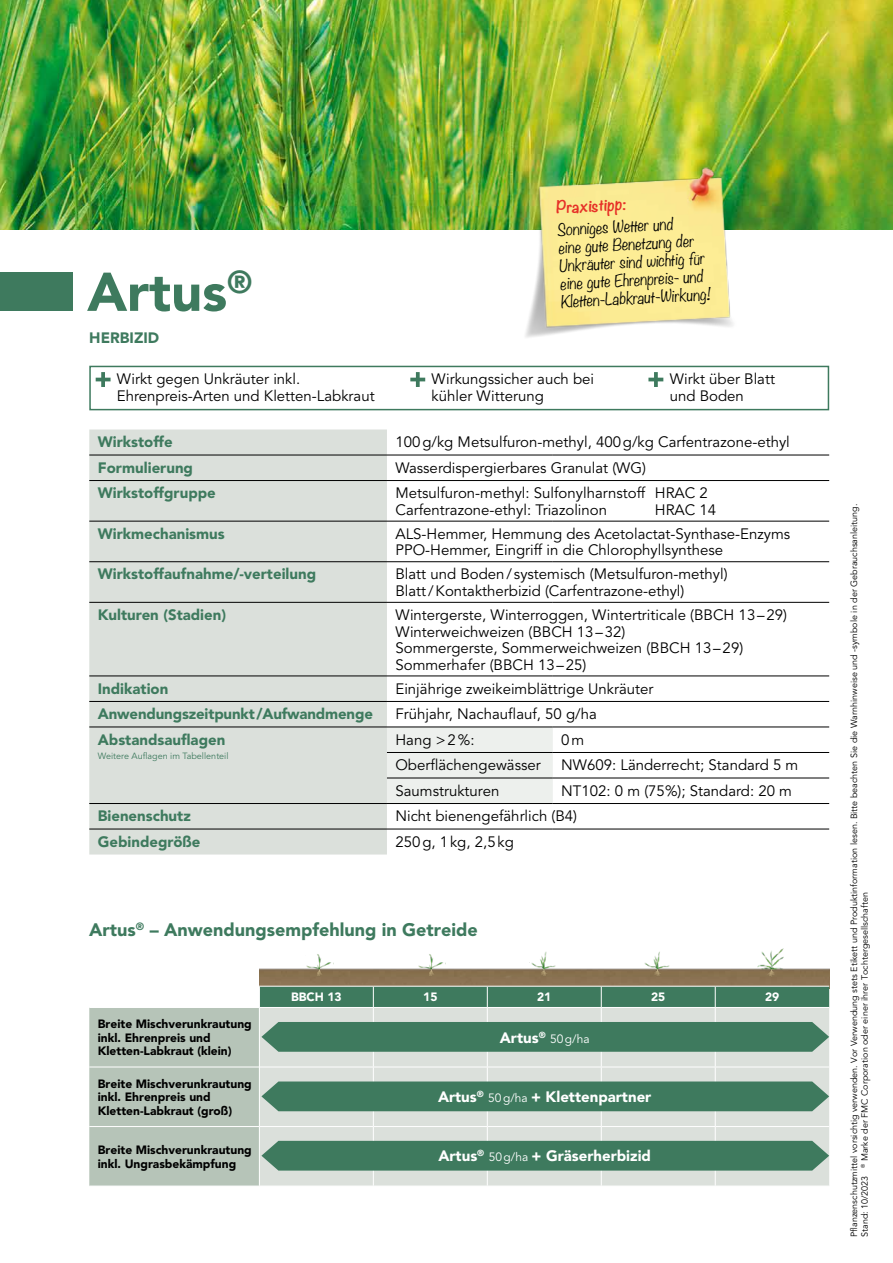
<style>
.page{position:relative;width:893px;height:1263px;background:#fff}
.page>*{position:absolute;margin:0;border:0;box-sizing:border-box;transform-origin:0 0}
.t1{font:900 54px "Avenir LT Pro";color:#3e7a5e}
.t2{font:900 18px "Avenir LT Pro";color:#3e7a5e}
.t3{font:15px/16.5px "Avenir LT Pro";color:#000}
.t4{font:900 15px "Avenir LT Pro";color:#3e7a5e}
.t5{font:300 15px/18px "Noteworthy";color:#000}
.t6{font:900 15px "Avenir LT Pro";color:#fff}
.t7{font:700 15px "Noteworthy";color:#e63027}
.t8{font:900 12px/13.5px "Avenir LT Pro";color:#000}
.t9{font:900 12px "Avenir LT Pro";color:#fff}
.t10{font:12px "Avenir LT Pro";color:#fff}
.t11{font:9px/10.5px "Avenir LT Pro";color:#000}
.t12{font:9px "Avenir LT Pro";color:#3e7a5e}
.s1{font-weight:900;font-size:15px}
.s2{font-weight:400;font-size:12px}
</style>
<div class="page">
<img style="left:0;top:0;width:893px;height:230px">
<div style="left:89px;top:429px;width:298px;height:425px;background:#dbe0db"></div>
<div style="left:387px;top:728px;width:166px;height:75px;background:#edf0ed"></div>
<hr style="left:89px;top:455px;width:298px;height:1px;background:#000">
<hr style="left:387px;top:455px;width:166px;height:1px;background:#000">
<hr style="left:553px;top:455px;width:276px;height:1px;background:#000">
<hr style="left:89px;top:480px;width:298px;height:1px;background:#000">
<hr style="left:387px;top:480px;width:166px;height:1px;background:#000">
<hr style="left:553px;top:480px;width:276px;height:1px;background:#000">
<hr style="left:89px;top:521px;width:298px;height:1px;background:#000">
<hr style="left:387px;top:521px;width:166px;height:1px;background:#000">
<hr style="left:553px;top:521px;width:276px;height:1px;background:#000">
<hr style="left:89px;top:561px;width:298px;height:1px;background:#000">
<hr style="left:387px;top:561px;width:166px;height:1px;background:#000">
<hr style="left:553px;top:561px;width:276px;height:1px;background:#000">
<hr style="left:89px;top:602px;width:298px;height:1px;background:#000">
<hr style="left:387px;top:602px;width:166px;height:1px;background:#000">
<hr style="left:553px;top:602px;width:276px;height:1px;background:#000">
<hr style="left:89px;top:675px;width:298px;height:1px;background:#000">
<hr style="left:387px;top:675px;width:166px;height:1px;background:#000">
<hr style="left:553px;top:675px;width:276px;height:1px;background:#000">
<hr style="left:89px;top:701px;width:298px;height:1px;background:#000">
<hr style="left:387px;top:701px;width:166px;height:1px;background:#000">
<hr style="left:553px;top:701px;width:276px;height:1px;background:#000">
<hr style="left:89px;top:727px;width:298px;height:1px;background:#000">
<hr style="left:387px;top:727px;width:166px;height:1px;background:#000">
<hr style="left:553px;top:727px;width:276px;height:1px;background:#000">
<hr style="left:387px;top:752px;width:166px;height:1px;background:#000">
<hr style="left:553px;top:752px;width:276px;height:1px;background:#000">
<hr style="left:387px;top:778px;width:166px;height:1px;background:#000">
<hr style="left:553px;top:778px;width:276px;height:1px;background:#000">
<hr style="left:89px;top:803px;width:298px;height:1px;background:#000">
<hr style="left:387px;top:803px;width:166px;height:1px;background:#000">
<hr style="left:553px;top:803px;width:276px;height:1px;background:#000">
<hr style="left:89px;top:829px;width:298px;height:1px;background:#000">
<hr style="left:387px;top:829px;width:166px;height:1px;background:#000">
<hr style="left:553px;top:829px;width:276px;height:1px;background:#000">
<img style="left:260px;top:968px;width:569px;height:18px">
<img style="left:306px;top:954px;width:27px;height:32px">
<img style="left:530px;top:952px;width:26px;height:34px">
<img style="left:418px;top:954px;width:27px;height:32px">
<img style="left:757px;top:948px;width:26px;height:38px">
<img style="left:643px;top:951px;width:27px;height:35px">
<svg style="left:89px;top:986px;width:740px;height:200px;background:#95b2a3"></svg>
<div style="left:0;top:272px;width:72px;height:38px;background:#3e7a5e"></div>
<img style="left:514px;top:166px;width:226px;height:172px">
<div style="left:89px;top:366px;width:740px;height:44px;background:#fff;border:2px solid #3e7a5e"></div>
<svg style="left:96px;top:372px;width:15px;height:15px"></svg>
<svg style="left:410px;top:372px;width:15px;height:15px"></svg>
<svg style="left:648px;top:372px;width:15px;height:15px"></svg>
<h1 class="t1" style="left:87px;top:259px;width:167px">Artus<sup>®</sup></h1>
<p class="t4" style="left:89px;top:329px;width:71px">HERBIZID</p>
<p class="t7" style="left:555px;top:194px;width:72px;rotate:-3deg">Praxistipp:</p>
<p class="t5" style="left:557px;top:220px;width:151px;rotate:-3deg">Sonniges Wetter und<br>eine gute Benetzung der<br>Unkräuter sind wichtig für eine gute Ehrenpreis- und<br>Kletten-Labkraut-Wirkung!</p>
<p class="t3" style="left:117px;top:371px;width:259px">Wirkt gegen Unkräuter inkl.<br>Ehrenpreis-Arten und Kletten-Labkraut</p>
<p class="t3" style="left:432px;top:371px;width:164px">Wirkungssicher auch bei kühler Witterung</p>
<p class="t3" style="left:670px;top:371px;width:107px">Wirkt über Blatt und Boden</p>
<p class="t4" style="left:98px;top:433px;width:76px">Wirkstoffe</p>
<p class="t3" style="left:395px;top:434px;width:396px">100g/kg Metsulfuron-methyl, 400g/kg Carfentrazone-ethyl</p>
<p class="t4" style="left:98px;top:458px;width:97px">Formulierung</p>
<p class="t3" style="left:395px;top:460px;width:252px">Wasserdispergierbares Granulat (WG)</p>
<p class="t4" style="left:98px;top:484px;width:120px">Wirkstoffgruppe</p>
<p class="t3" style="left:395px;top:485px;width:314px">Metsulfuron-methyl: Sulfonylharnstoff HRAC 2<br>Carfentrazone-ethyl: Triazolinon</p>
<p class="t3" style="left:655px;top:502px;width:63px">HRAC 14</p>
<p class="t4" style="left:98px;top:524px;width:128px">Wirkmechanismus</p>
<p class="t3" style="left:395px;top:526px;width:396px">ALS-Hemmer, Hemmung des Acetolactat-Synthase-Enzyms<br>PPO-Hemmer, Eingriff in die Chlorophyllsynthese</p>
<p class="t4" style="left:98px;top:565px;width:220px">Wirkstoffaufnahme/-verteilung</p>
<p class="t3" style="left:395px;top:566px;width:334px">Blatt und Boden/ systemisch (Metsulfuron-methyl)<br>Blatt/Kontaktherbizid (Carfentrazone-ethyl)</p>
<p class="t4" style="left:98px;top:606px;width:130px">Kulturen (Stadien)</p>
<p class="t3" style="left:395px;top:607px;width:393px">Wintergerste, Winterroggen, Wintertriticale (BBCH 13–29)<br>Winterweichweizen (BBCH 13–32)<br>Sommergerste, Sommerweichweizen (BBCH 13–29)<br>Sommerhafer (BBCH 13–25)</p>
<p class="t4" style="left:98px;top:679px;width:72px">Indikation</p>
<p class="t3" style="left:395px;top:680px;width:259px">Einjährige zweikeimblättrige Unkräuter</p>
<p class="t4" style="left:98px;top:705px;width:277px">Anwendungszeitpunkt /Aufwandmenge</p>
<p class="t3" style="left:395px;top:706px;width:203px">Frühjahr, Nachauflauf, 50 g/ha</p>
<p class="t4" style="left:98px;top:730px;width:129px">Abstandsauflagen</p>
<p class="t12" style="left:98px;top:751px;width:132px">Weitere Auflagen im Tabellenteil</p>
<p class="t3" style="left:395px;top:731px;width:81px">Hang &gt;2%:</p>
<p class="t3" style="left:561px;top:731px;width:24px">0m</p>
<p class="t3" style="left:395px;top:757px;width:147px">Oberflächengewässer</p>
<p class="t3" style="left:561px;top:757px;width:238px">NW609: Länderrecht; Standard 5 m</p>
<p class="t3" style="left:395px;top:782px;width:105px">Saumstrukturen</p>
<p class="t3" style="left:561px;top:782px;width:232px">NT102: 0 m (75%); Standard: 20 m</p>
<p class="t4" style="left:98px;top:807px;width:95px">Bienenschutz</p>
<p class="t3" style="left:395px;top:808px;width:183px">Nicht bienengefährlich (B4)</p>
<p class="t4" style="left:98px;top:832px;width:104px">Gebindegröße</p>
<p class="t3" style="left:395px;top:834px;width:120px">250g, 1kg, 2,5kg</p>
<p class="t2" style="left:89px;top:919px;width:390px">Artus<sup>®</sup> – Anwendungsempfehlung in Getreide</p>
<p class="t8" style="left:98px;top:1017px;width:155px">Breite Mischverunkrautung inkl. Ehrenpreis und<br>Kletten-Labkraut (klein)</p>
<p class="t8" style="left:98px;top:1077px;width:155px">Breite Mischverunkrautung inkl. Ehrenpreis und<br>Kletten-Labkraut (groß)</p>
<p class="t8" style="left:98px;top:1143px;width:155px">Breite Mischverunkrautung inkl. Ungrasbekämpfung</p>
<p class="t9" style="left:291px;top:990px;width:52px">BBCH 13</p>
<p class="t9" style="left:423px;top:990px;width:16px">15</p>
<p class="t9" style="left:537px;top:990px;width:16px">21</p>
<p class="t9" style="left:651px;top:990px;width:16px">25</p>
<p class="t9" style="left:765px;top:990px;width:16px">29</p>
<p class="t10" style="left:500px;top:1031px;width:91px"><span class="s1">Artus</span><sup>®</sup> 50g/ha</p>
<p class="t6" style="left:438px;top:1088px;width:215px">Artus<sup>®</sup> <span class="s2">50g/ha</span> + Klettenpartner</p>
<p class="t6" style="left:438px;top:1147px;width:214px">Artus<sup>®</sup> <span class="s2">50g/ha</span> + Gräserherbizid</p>
<p class="t11" style="left:849px;top:1237px;width:735px;rotate:-90deg">Pflanzenschutzmittel vorsichtig verwenden. Vor Verwendung stets Etikett und Produktinformation lesen. Bitte beachten Sie die Warnhinweise und -symbole in der Gebrauchsanleitung.<br>Stand: 10/2023 <sup>®</sup> Marke der FMC Corporation oder einer ihrer Tochtergesellschaften</p>
</div>
